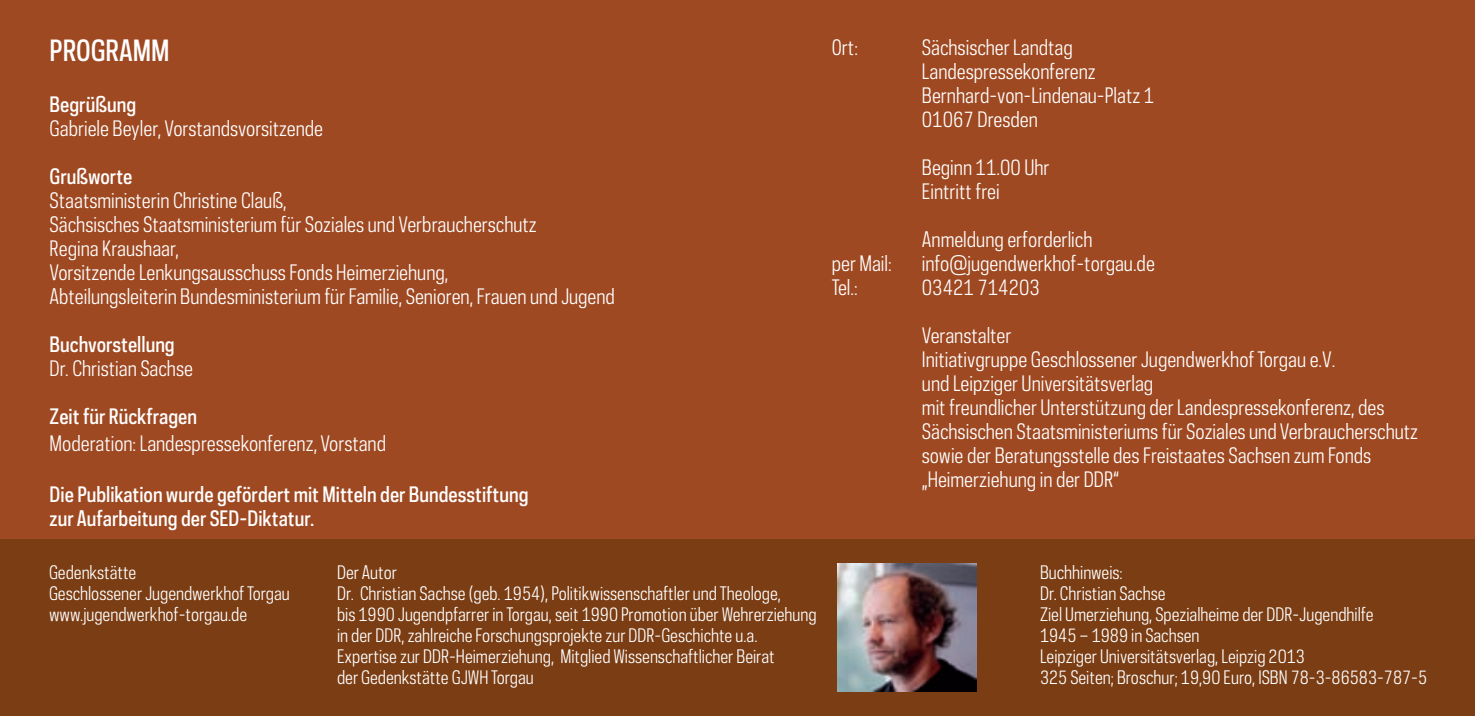
<style>
.page{position:relative;width:1475px;height:716px;background:#fff}
.page>*{position:absolute;margin:0;border:0;box-sizing:border-box;transform-origin:0 0}
.t1{font:500 27.5px "Polaris Condensed";color:#fff}
.t2{font:20px/24px "Polaris Condensed";color:#fff}
.t3{font:500 20px/24px "Polaris Condensed";color:#fff}
.t4{font:17.5px/21px "Polaris Condensed";color:#fff}
</style>
<div class="page">
<div style="left:0;top:0;width:1474px;height:716px;background:#9f4922"></div>
<div style="left:0;top:539px;width:1474px;height:177px;background:#7b3d13"></div>
<img style="left:837px;top:563px;width:139px;height:129px">
<h1 class="t1" style="left:50px;top:32px;width:121px">PROGRAMM</h1>
<p class="t3" style="left:50px;top:92px;width:88px">Begrüßung</p>
<p class="t2" style="left:50px;top:116px;width:275px">Gabriele Beyler, Vorstandsvorsitzende</p>
<p class="t3" style="left:50px;top:164px;width:84px">Grußworte</p>
<p class="t2" style="left:50px;top:188px;width:567px">Staatsministerin Christine Clauß,<br>Sächsisches Staatsministerium für Soziales und Verbraucherschutz<br>Regina Kraushaar,<br>Vorsitzende Lenkungsausschuss Fonds Heimerziehung,<br>Abteilungsleiterin Bundesministerium für Familie, Senioren, Frauen und Jugend</p>
<p class="t3" style="left:50px;top:332px;width:127px">Buchvorstellung</p>
<p class="t2" style="left:50px;top:356px;width:145px">Dr. Christian Sachse</p>
<p class="t3" style="left:50px;top:404px;width:149px">Zeit für Rückfragen</p>
<p class="t2" style="left:50px;top:431px;width:338px">Moderation: Landespressekonferenz, Vorstand</p>
<p class="t3" style="left:50px;top:482px;width:480px">Die Publikation wurde gefördert mit Mitteln der Bundesstiftung zur Aufarbeitung der SED-Diktatur.</p>
<p class="t2" style="left:831px;top:35px;width:28px">Ort:</p>
<p class="t2" style="left:921px;top:35px;width:234px">Sächsischer Landtag<br>Landespressekonferenz<br>Bernhard-von-Lindenau-Platz 1<br>01067 Dresden</p>
<p class="t2" style="left:921px;top:155px;width:129px">Beginn 11.00 Uhr<br>Eintritt frei</p>
<p class="t2" style="left:921px;top:227px;width:172px">Anmeldung erforderlich</p>
<p class="t2" style="left:831px;top:251px;width:61px">per Mail:</p>
<p class="t2" style="left:921px;top:251px;width:234px">info@jugendwerkhof-torgau.de</p>
<p class="t2" style="left:831px;top:275px;width:27px">Tel.:</p>
<p class="t2" style="left:921px;top:275px;width:119px">03421 714203</p>
<p class="t2" style="left:921px;top:323px;width:497px">Veranstalter<br>Initiativgruppe Geschlossener Jugendwerkhof Torgau e.V.<br>und Leipziger Universitätsverlag<br>mit freundlicher Unterstützung der Landespressekonferenz, des Sächsischen Staatsministeriums für Soziales und Verbraucherschutz sowie der Beratungsstelle des Freistaates Sachsen zum Fonds „Heimerziehung in der DDR“</p>
<p class="t4" style="left:49px;top:562px;width:242px">Gedenkstätte<br>Geschlossener Jugendwerkhof Torgau www.jugendwerkhof-torgau.de</p>
<p class="t4" style="left:337px;top:562px;width:481px">Der Autor<br>Dr. Christian Sachse (geb. 1954), Politikwissenschaftler und Theologe,<br>bis 1990 Jugendpfarrer in Torgau, seit 1990 Promotion über Wehrerziehung in der DDR, zahlreiche Forschungsprojekte zur DDR-Geschichte u.a.<br>Expertise zur DDR-Heimerziehung, Mitglied Wissenschaftlicher Beirat<br>der Gedenkstätte GJWH Torgau</p>
<p class="t4" style="left:1039px;top:562px;width:388px">Buchhinweis:<br>Dr. Christian Sachse<br>Ziel Umerziehung, Spezialheime der DDR-Jugendhilfe<br>1945 – 1989 in Sachsen<br>Leipziger Universitätsverlag, Leipzig 2013<br>325 Seiten; Broschur; 19,90 Euro, ISBN 78-3-86583-787-5</p>
</div>
